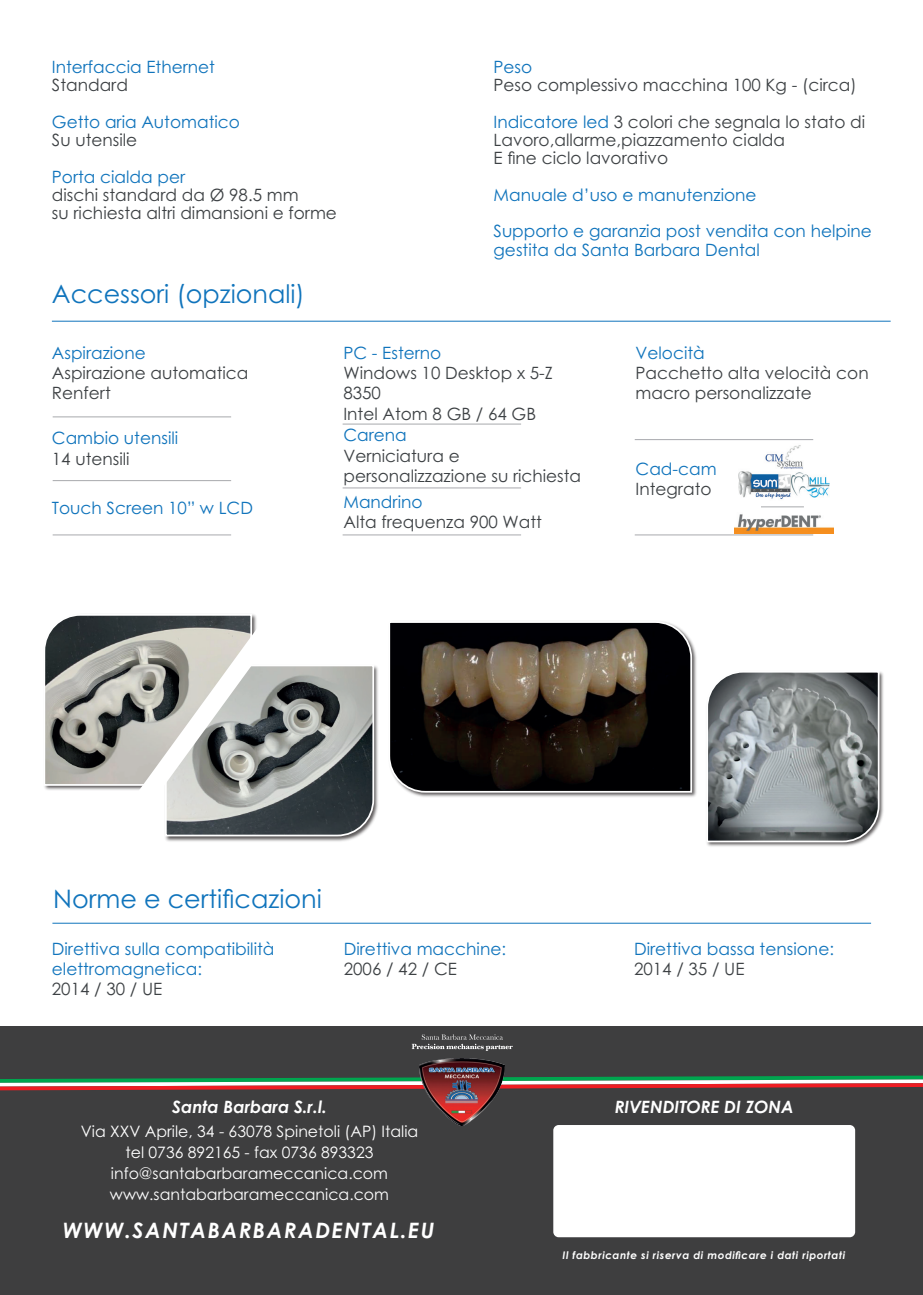
<style>
.page{position:relative;width:923px;height:1295px;background:#fff}
.page>*{position:absolute;margin:0;border:0;box-sizing:border-box;transform-origin:0 0}
.t1{font:25.55px "Century Gothic Pro";color:#1074bc}
.t2{font:25.38px "Century Gothic Pro";color:#1074bc}
.t3{font:italic 700 21.18px "Century Gothic Pro";letter-spacing:.075em;color:#fff}
.t4{font:16.97px/20.3px "Century Gothic Pro";color:#3d4144}
.t5{font:16.97px/20.5px "Century Gothic Pro";color:#1074bc}
.t6{font:italic 700 16.97px "Century Gothic Pro";color:#fff}
.t7{font:15.75px/21px "Century Gothic Pro";color:#fff;text-align:center}
.t8{font:italic 700 10.5px "Century Gothic Pro";letter-spacing:.05em;color:#fff}
.s1{color:#1074bc}
</style>
<div class="page">
<hr style="left:52px;top:923px;width:819px;height:1px;background:#1074bc">
<img style="left:303px;top:666px;width:75px;height:176px">
<img style="left:707px;top:672px;width:177px;height:175px">
<img style="left:411px;top:644px;width:286px;height:153px">
<svg style="left:707px;top:672px;width:173px;height:171px;background:#868b8d"></svg>
<svg style="left:390px;top:621px;width:303px;height:172px;background:#312a24"></svg>
<svg style="left:44px;top:615px;width:331px;height:222px"></svg>
<svg style="left:98px;top:614px;width:205px;height:228px"></svg>
<hr style="left:53px;top:417px;width:178px;height:1px;background:#a8a9ad">
<hr style="left:53px;top:480px;width:178px;height:1px;background:#a8a9ad">
<hr style="left:53px;top:535px;width:178px;height:1px;background:#a8a9ad">
<hr style="left:343px;top:424px;width:178px;height:1px;background:#a8a9ad">
<hr style="left:343px;top:488px;width:178px;height:1px;background:#a8a9ad">
<hr style="left:343px;top:535px;width:178px;height:1px;background:#a8a9ad">
<hr style="left:635px;top:439px;width:178px;height:1px;background:#a8a9ad">
<hr style="left:635px;top:535px;width:178px;height:1px;background:#a8a9ad">
<hr style="left:52px;top:321px;width:838px;height:1px;background:#1074bc">
<div style="left:0;top:1026px;width:923px;height:269px;background:#3e3e3f"></div>
<svg style="left:0;top:1075px;width:923px;height:15px"></svg>
<img style="left:420px;top:1058px;width:84px;height:67px">
<svg style="left:412px;top:1034px;width:101px;height:17px"></svg>
<div style="left:553px;top:1125px;width:302px;height:112px;background:#fff;border-radius:5px"></div>
<img style="left:734px;top:507px;width:99px;height:26px">
<hr style="left:761px;top:506px;width:43px;height:1px;background:#a8a9ad">
<img style="left:738px;top:445px;width:91px;height:55px">
<p class="t5" style="left:52px;top:57px;width:165px">Interfaccia Ethernet</p>
<p class="t4" style="left:52px;top:75px;width:78px">Standard</p>
<p class="t5" style="left:52px;top:111px;width:189px">Getto aria Automatico</p>
<p class="t4" style="left:52px;top:130px;width:87px">Su utensile</p>
<p class="t5" style="left:52px;top:166px;width:135px">Porta cialda per</p>
<p class="t4" style="left:52px;top:185px;width:287px;line-height:18.2px">dischi standard da Ø 98.5 mm<br>su richiesta altri dimansioni e forme</p>
<p class="t5" style="left:493px;top:57px;width:40px">Peso</p>
<p class="t4" style="left:493px;top:67px;width:373px;line-height:36.4px">Peso complessivo macchina 100 Kg - (circa)<br><span class="s1">Indicatore led</span> 3 colori che segnala lo stato di</p>
<p class="t4" style="left:493px;top:131px;width:293px;line-height:18.2px">Lavoro,allarme,piazzamento cialda<br>E fine ciclo lavorativo</p>
<p class="t5" style="left:493px;top:176px;width:380px;line-height:36.4px">Manuale d’uso e manutenzione<br>Supporto e garanzia post vendita con helpine</p>
<p class="t5" style="left:493px;top:239px;width:268px">gestita da Santa Barbara Dental</p>
<h2 class="t2" style="left:52px;top:279px;width:254px">Accessori (opzionali)</h2>
<p class="t5" style="left:52px;top:342px;width:95px">Aspirazione</p>
<p class="t4" style="left:52px;top:362px;width:198px">Aspirazione automatica<br>Renfert</p>
<p class="t5" style="left:52px;top:428px;width:128px">Cambio utensili</p>
<p class="t4" style="left:52px;top:448px;width:79px">14 utensili</p>
<p class="t5" style="left:52px;top:497px;width:203px">Touch Screen 10” w LCD</p>
<p class="t5" style="left:343px;top:342px;width:99px">PC - Esterno</p>
<p class="t4" style="left:343px;top:362px;width:211px">Windows 10 Desktop x 5-Z<br>8350<br>Intel Atom 8 GB / 64 GB</p>
<p class="t5" style="left:343px;top:425px;width:65px">Carena</p>
<p class="t4" style="left:343px;top:445px;width:239px">Verniciatura e personalizzazione su richiesta</p>
<p class="t5" style="left:343px;top:491px;width:81px">Mandrino</p>
<p class="t4" style="left:343px;top:512px;width:200px">Alta frequenza 900 Watt</p>
<p class="t5" style="left:635px;top:342px;width:71px">Velocità</p>
<p class="t4" style="left:635px;top:362px;width:235px">Pacchetto alta velocità con macro personalizzate</p>
<p class="t5" style="left:635px;top:458px;width:83px">Cad-cam</p>
<p class="t4" style="left:635px;top:479px;width:77px">Integrato</p>
<h1 class="t1" style="left:53px;top:883px;width:270px">Norme e certificazioni</h1>
<p class="t5" style="left:52px;top:938px;width:224px">Direttiva sulla compatibilità elettromagnetica:</p>
<p class="t4" style="left:52px;top:979px;width:112px">2014 / 30 / UE</p>
<p class="t5" style="left:344px;top:938px;width:164px">Direttiva macchine:</p>
<p class="t4" style="left:344px;top:958px;width:115px">2006 / 42 / CE</p>
<p class="t6" style="left:172px;top:1096px;width:156px">Santa Barbara S.r.l.</p>
<p class="t7" style="left:81px;top:1120px;width:339px">Via XXV Aprile, 34 - 63078 Spinetoli (AP) Italia tel 0736 892165 - fax 0736 893323 info@santabarbarameccanica.com www.santabarbarameccanica.com</p>
<p class="t3" style="left:63px;top:1216px;width:373px">WWW.SANTABARBARADENTAL.EU</p>
<p class="t5" style="left:634px;top:938px;width:202px">Direttiva bassa tensione:</p>
<p class="t4" style="left:634px;top:958px;width:112px">2014 / 35 / UE</p>
<p class="t6" style="left:615px;top:1096px;width:180px">RIVENDITORE DI ZONA</p>
<p class="t8" style="left:562px;top:1248px;width:284px">Il fabbricante si riserva di modificare i dati riportati</p>
</div>
